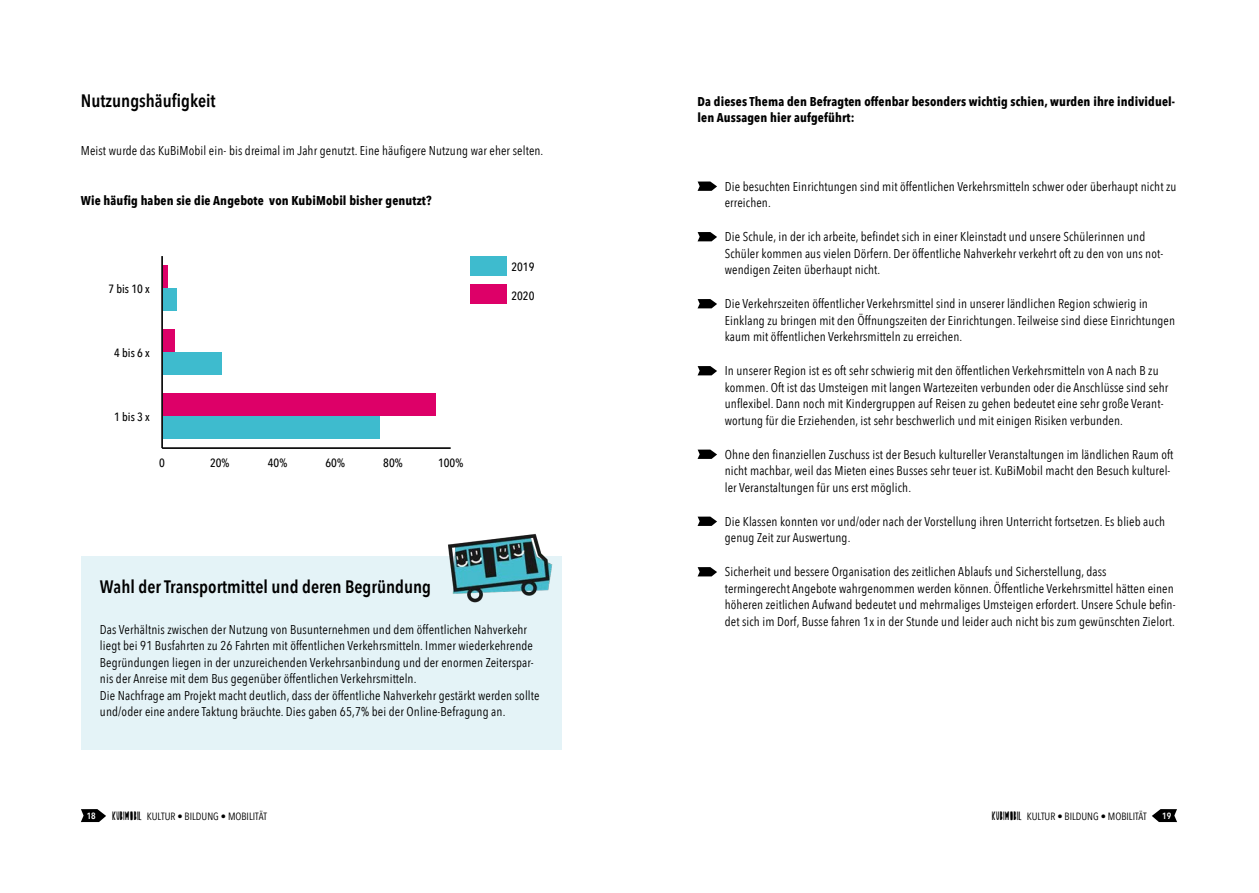
<style>
.page{position:relative;width:1259px;height:893px;background:#fff}
.page>*{position:absolute;margin:0;border:0;box-sizing:border-box;transform-origin:0 0}
.t1{font:600 18px "Avenir Next Condensed";color:#000}
.t2{font:12.75px/16.5px "Avenir Next Condensed";letter-spacing:.01em;color:#000}
.t3{font:700 12.75px/16.5px "Avenir Next Condensed";letter-spacing:.01em;color:#000}
.t4{font:500 12px "Avenir Next Condensed";color:#000}
.t5{font:10.5px "Avenir Next Condensed";color:#000}
.t6{font:600 9px "Avenir Next Condensed";color:#fff}
.s1{font-family:"ABCFONT HPLHS"}
</style>
<div class="page">
<hr style="left:162px;top:447px;width:289px;height:2px;background:#000">
<hr style="left:161px;top:256px;width:2px;height:192px;background:#000">
<div style="left:471px;top:256px;width:36px;height:19px;background:#3ebbce"></div>
<div style="left:163px;top:288px;width:14px;height:22px;background:#3ebbce"></div>
<div style="left:163px;top:352px;width:58px;height:22px;background:#3ebbce"></div>
<div style="left:163px;top:416px;width:217px;height:22px;background:#3ebbce"></div>
<div style="left:471px;top:285px;width:36px;height:19px;background:#dd0068"></div>
<div style="left:163px;top:266px;width:5px;height:22px;background:#dd0068"></div>
<div style="left:163px;top:330px;width:11px;height:22px;background:#dd0068"></div>
<div style="left:163px;top:394px;width:273px;height:22px;background:#dd0068"></div>
<div style="left:81px;top:556px;width:480px;height:194px;background:#e4f3f7"></div>
<img style="left:448px;top:534px;width:114px;height:87px">
<svg style="left:697px;top:181px;width:20px;height:10px"></svg>
<svg style="left:697px;top:232px;width:20px;height:9px"></svg>
<svg style="left:697px;top:299px;width:20px;height:9px"></svg>
<svg style="left:697px;top:366px;width:20px;height:9px"></svg>
<svg style="left:697px;top:450px;width:20px;height:9px"></svg>
<svg style="left:697px;top:517px;width:20px;height:9px"></svg>
<svg style="left:697px;top:567px;width:20px;height:9px"></svg>
<svg style="left:81px;top:809px;width:25px;height:13px"></svg>
<svg style="left:1152px;top:809px;width:25px;height:13px"></svg>
<h1 class="t1" style="left:81px;top:85px;width:136px">Nutzungshäufigkeit</h1>
<p class="t2" style="left:81px;top:142px;width:464px">Meist wurde das KuBiMobil ein- bis dreimal im Jahr genutzt. Eine häufigere Nutzung war eher selten.</p>
<p class="t3" style="left:81px;top:192px;width:352px">Wie häufig haben sie die Angebote von KubiMobil bisher genutzt?</p>
<p class="t4" style="left:108px;top:282px;width:43px">7 bis 10 x</p>
<p class="t4" style="left:114px;top:346px;width:37px">4 bis 6 x</p>
<p class="t4" style="left:114px;top:410px;width:37px">1 bis 3 x</p>
<p class="t4" style="left:159px;top:456px;width:7px">0</p>
<p class="t4" style="left:210px;top:456px;width:21px">20%</p>
<p class="t4" style="left:268px;top:456px;width:21px">40%</p>
<p class="t4" style="left:325px;top:456px;width:21px">60%</p>
<p class="t4" style="left:383px;top:456px;width:21px">80%</p>
<p class="t4" style="left:438px;top:456px;width:27px">100%</p>
<p class="t4" style="left:511px;top:259px;width:25px">2019</p>
<p class="t4" style="left:511px;top:288px;width:25px">2020</p>
<h1 class="t1" style="left:100px;top:571px;width:333px">Wahl der Transportmittel und deren Begründung</h1>
<p class="t2" style="left:100px;top:620px;width:441px">Das Verhältnis zwischen der Nutzung von Busunternehmen und dem öffentlichen Nahverkehr liegt bei 91 Busfahrten zu 26 Fahrten mit öffentlichen Verkehrsmitteln. Immer wiederkehrende Begründungen liegen in der unzureichenden Verkehrsanbindung und der enormen Zeiterspar&shy;nis der Anreise mit dem Bus gegenüber öffentlichen Verkehrsmitteln.<br>Die Nachfrage am Projekt macht deutlich, dass der öffentliche Nahverkehr gestärkt werden sollte und/oder eine andere Taktung bräuchte. Dies gaben 65,7% bei der Online-Befragung an.</p>
<p class="t3" style="left:697px;top:93px;width:479px">Da dieses Thema den Befragten offenbar besonders wichtig schien, wurden ihre individuel&shy;len Aussagen hier aufgeführt:</p>
<p class="t2" style="left:725px;top:177px;width:453px">Die besuchten Einrichtungen sind mit öffentlichen Verkehrsmitteln schwer oder überhaupt nicht zu erreichen.</p>
<p class="t2" style="left:725px;top:228px;width:440px">Die Schule, in der ich arbeite, befindet sich in einer Kleinstadt und unsere Schülerinnen und<br>Schüler kommen aus vielen Dörfern. Der öffentliche Nahverkehr verkehrt oft zu den von uns not&shy;wendigen Zeiten überhaupt nicht.</p>
<p class="t2" style="left:725px;top:295px;width:452px">Die Verkehrszeiten öffentlicher Verkehrsmittel sind in unserer ländlichen Region schwierig in<br>Einklang zu bringen mit den Öffnungszeiten der Einrichtungen. Teilweise sind diese Einrichtungen kaum mit öffentlichen Verkehrsmitteln zu erreichen.</p>
<p class="t2" style="left:725px;top:362px;width:445px">In unserer Region ist es oft sehr schwierig mit den öffentlichen Verkehrsmitteln von A nach B zu kommen. Oft ist das Umsteigen mit langen Wartezeiten verbunden oder die Anschlüsse sind sehr unflexibel. Dann noch mit Kindergruppen auf Reisen zu gehen bedeutet eine sehr große Verant&shy;wortung für die Erziehenden, ist sehr beschwerlich und mit einigen Risiken verbunden.</p>
<p class="t2" style="left:725px;top:445px;width:450px">Ohne den finanziellen Zuschuss ist der Besuch kultureller Veranstaltungen im ländlichen Raum oft nicht machbar, weil das Mieten eines Busses sehr teuer ist. KuBiMobil macht den Besuch kulturel&shy;ler Veranstaltungen für uns erst möglich.</p>
<p class="t2" style="left:725px;top:512px;width:442px">Die Klassen konnten vor und/oder nach der Vorstellung ihren Unterricht fortsetzen. Es blieb auch genug Zeit zur Auswertung.</p>
<p class="t2" style="left:725px;top:563px;width:452px">Sicherheit und bessere Organisation des zeitlichen Ablaufs und Sicherstellung, dass<br>termingerecht Angebote wahrgenommen werden können. Öffentliche Verkehrsmittel hätten einen höheren zeitlichen Aufwand bedeutet und mehrmaliges Umsteigen erfordert. Unsere Schule befin&shy;det sich im Dorf, Busse fahren 1x in der Stunde und leider auch nicht bis zum gewünschten Zielort.</p>
<p class="t6" style="left:87px;top:808px;width:10px">18</p>
<p class="t5" style="left:112px;top:807px;width:156px"><span class="s1">KUBIMOBIL</span> KULTUR • BILDUNG • MOBILITÄT</p>
<p class="t5" style="left:992px;top:807px;width:156px"><span class="s1">KUBIMOBIL</span> KULTUR • BILDUNG • MOBILITÄT</p>
<p class="t6" style="left:1162px;top:808px;width:10px">19</p>
</div>
